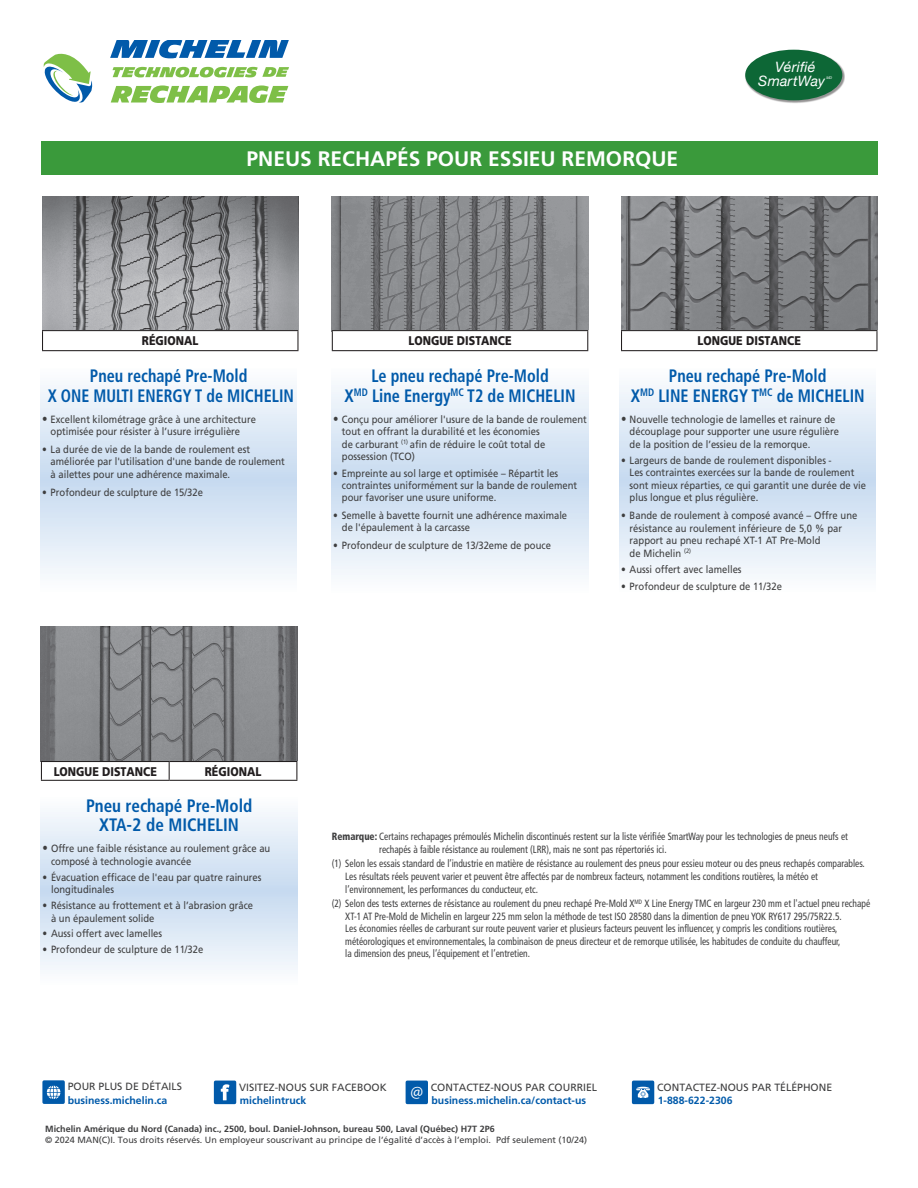
<style>
.page{position:relative;width:918px;height:1188px;background:#fff}
.page>*{position:absolute;margin:0;border:0;box-sizing:border-box;transform-origin:0 0}
._2-group_for_TOC{font:700 21px "Frutiger LT Std";color:#fff}
.new_bullets{font:700 condensed 18px/19.5px "Frutiger LT Std";color:#015aaa;text-align:center;scale:.9 1}
.name{font:700 condensed 18px/19.5px "Frutiger LT Std";color:#015aaa;text-align:center;scale:.9 1}
.tread_title{font:700 condensed 18px/19.5px "Frutiger LT Std";color:#015aaa;text-align:center;scale:.95 1}
.t1{font:17.25px "Myriad Pro";color:#fff}
.t2{font:italic 14.25px/13.8px "Helvetica Neue";letter-spacing:.01em;color:#fff;text-align:center}
.t3{font:900 12.6px "Frutiger LT Std";color:#231f20;scale:.85 1}
.a_footnotes{font:condensed 10.5px/12.6px "Frutiger LT Std";color:#3e3e3f;scale:.9 1}
.bullets{font:10.5px/12.6px "Frutiger LT Std";color:#3e3e3f;scale:.9 1}
.Bullet_new{font:10.5px/12.6px "Frutiger LT Std";color:#3e3e3f;scale:.9 1}
.Tire_bullets{font:10.5px/12.6px "Frutiger LT Std";color:#3e3e3f;scale:.9 1}
.t4{font:700 10.5px/13.5px "Frutiger LT Std";color:#015aaa}
.bullets-2{font:10.5px "Frutiger LT Std";color:#3e3e3f}
.Callout_-_text_indented{font:10.5px "Frutiger LT Std";color:#3e3e3f;scale:.9 1}
.t5{font:9px "Frutiger LT Std";color:#3e3e3f}
.t6{font:700 9px "Frutiger LT Std";color:#3e3e3f}
.t7{font:italic 3.75px "Helvetica Neue";color:#fff}
.s1{font-size:12px}
.s2{font-weight:900}
.s3{font-weight:400;color:#3e3e3f}
</style>
<div class="page">
<img style="left:745px;top:50px;width:99px;height:53px">
<div style="left:745px;top:50px;width:97px;height:50px;background:#0d6736;border-radius:50%"></div>
<img style="left:332px;top:196px;width:256px;height:134px">
<svg style="left:332px;top:385px;width:256px;height:190px;background:#dde8f5"></svg>
<img style="left:42px;top:196px;width:256px;height:134px">
<svg style="left:40px;top:385px;width:257px;height:189px;background:#dde8f5"></svg>
<img style="left:621px;top:196px;width:257px;height:134px">
<svg style="left:620px;top:385px;width:256px;height:189px;background:#dde8f5"></svg>
<img style="left:41px;top:627px;width:256px;height:134px">
<svg style="left:41px;top:812px;width:256px;height:158px;background:#dde8f5"></svg>
<div style="left:41px;top:141px;width:837px;height:34px;background:#3a9a3b"></div>
<hr style="left:42px;top:330px;width:256px;height:1px;background:#231f20">
<svg style="left:42px;top:331px;width:1px;height:19px"></svg>
<svg style="left:297px;top:331px;width:1px;height:19px"></svg>
<hr style="left:42px;top:350px;width:256px;height:1px;background:#231f20">
<hr style="left:332px;top:330px;width:256px;height:1px;background:#231f20">
<svg style="left:332px;top:331px;width:1px;height:19px"></svg>
<svg style="left:587px;top:331px;width:1px;height:19px"></svg>
<hr style="left:332px;top:350px;width:256px;height:1px;background:#231f20">
<hr style="left:41px;top:761px;width:128px;height:1px;background:#231f20">
<hr style="left:169px;top:761px;width:128px;height:1px;background:#231f20">
<svg style="left:41px;top:762px;width:256px;height:18px"></svg>
<hr style="left:41px;top:780px;width:128px;height:1px;background:#231f20">
<hr style="left:169px;top:780px;width:128px;height:1px;background:#231f20">
<hr style="left:621px;top:330px;width:257px;height:1px;background:#231f20">
<svg style="left:621px;top:331px;width:1px;height:19px"></svg>
<svg style="left:876px;top:331px;width:2px;height:19px"></svg>
<hr style="left:621px;top:350px;width:257px;height:1px;background:#231f20">
<svg style="left:43px;top:53px;width:50px;height:50px"></svg>
<svg style="left:110px;top:40px;width:179px;height:18px"></svg>
<svg style="left:113px;top:67px;width:176px;height:10px"></svg>
<svg style="left:111px;top:85px;width:177px;height:18px"></svg>
<svg style="left:214px;top:1081px;width:22px;height:23px"></svg>
<svg style="left:406px;top:1081px;width:22px;height:23px"></svg>
<svg style="left:632px;top:1081px;width:22px;height:23px"></svg>
<svg style="left:42px;top:1080px;width:23px;height:24px"></svg>
<p class="_2-group_for_TOC" style="left:247px;top:147px;width:433px">PNEUS RECHAPÉS POUR ESSIEU REMORQUE</p>
<p class="t2" style="left:758px;top:61px;width:68px">Vérifié<br>SmartWay</p>
<p class="t7" style="left:826px;top:75px;width:7px">MD</p>
<p class="t3" style="left:142px;top:333px;width:68px">RÉGIONAL</p>
<p class="t3" style="left:408px;top:333px;width:123px">LONGUE DISTANCE</p>
<p class="t3" style="left:698px;top:333px;width:123px">LONGUE DISTANCE</p>
<p class="new_bullets" style="left:48px;top:366px;width:275px">Pneu rechapé Pre-Mold<br>X ONE MULTI ENERGY T de MICHELIN</p>
<p class="bullets" style="left:51px;top:413px;width:230px;text-indent:-9px"><span class="s1">•</span> Excellent kilométrage grâce à une architecture optimisée pour résister à l’usure irrégulière</p>
<p class="bullets" style="left:51px;top:443px;width:262px;text-indent:-9px">• La durée de vie de la bande de roulement est améliorée par l'utilisation d'une bande de roulement à ailettes pour une adhérence maximale.</p>
<p class="bullets" style="left:42px;top:486px;width:180px">• Profondeur de sculpture de 15/32e</p>
<p class="new_bullets" style="left:345px;top:366px;width:258px">Le pneu rechapé Pre-Mold<br>X<sup>MD</sup> Line Energy<sup>MC</sup> T2 de MICHELIN</p>
<p class="bullets" style="left:342px;top:413px;width:274px;text-indent:-9px"><span class="s1">•</span> Conçu pour améliorer l'usure de la bande de roulement tout en offrant la durabilité et les économies<br>de carburant <sup>(1)</sup> afin de réduire le coût total de possession (TCO)</p>
<p class="bullets" style="left:342px;top:468px;width:263px;line-height:12px;text-indent:-9px">• Empreinte au sol large et optimisée – Répartit les contraintes uniformément sur la bande de roulement pour favoriser une usure uniforme.</p>
<p class="bullets" style="left:342px;top:509px;width:252px;line-height:12px;text-indent:-9px">• Semelle à bavette fournit une adhérence maximale de l'épaulement à la carcasse</p>
<p class="bullets" style="left:333px;top:539px;width:243px">• Profondeur de sculpture de 13/32eme de pouce</p>
<p class="name" style="left:631px;top:366px;width:261px">Pneu rechapé Pre-Mold<br>X<sup>MD</sup> LINE ENERGY T<sup>MC</sup> de MICHELIN</p>
<p class="bullets" style="left:630px;top:413px;width:234px;text-indent:-9px"><span class="s1">•</span> Nouvelle technologie de lamelles et rainure de découplage pour supporter une usure régulière de la position de l’essieu de la remorque.</p>
<p class="bullets" style="left:630px;top:454px;width:264px;text-indent:-9px">• Largeurs de bande de roulement disponibles -<br>Les contraintes exercées sur la bande de roulement sont mieux réparties, ce qui garantit une durée de vie plus longue et plus régulière.</p>
<p class="Tire_bullets" style="left:630px;top:509px;width:255px;text-indent:-9px">• Bande de roulement à composé avancé – Offre une résistance au roulement inférieure de 5,0 % par rapport au pneu rechapé XT-1 AT Pre-Mold<br>de Michelin <sup>(2)</sup></p>
<p class="Callout_-_text_indented" style="left:621px;top:563px;width:136px">• Aussi offert avec lamelles</p>
<p class="bullets" style="left:621px;top:580px;width:180px">• Profondeur de sculpture de 11/32e</p>
<p class="t3" style="left:54px;top:764px;width:123px">LONGUE DISTANCE</p>
<p class="t3" style="left:205px;top:764px;width:68px">RÉGIONAL</p>
<p class="tread_title" style="left:86px;top:796px;width:177px">Pneu rechapé Pre-Mold<br>XTA-2 de MICHELIN</p>
<p class="Bullet_new" style="left:51px;top:842px;width:245px;text-indent:-9px"><span class="s1">•</span> Offre une faible résistance au roulement grâce au composé à technologie avancée</p>
<p class="Bullet_new" style="left:51px;top:871px;width:235px;text-indent:-9px">• Évacuation efficace de l'eau par quatre rainures longitudinales</p>
<p class="Bullet_new" style="left:51px;top:899px;width:226px;text-indent:-9px">• Résistance au frottement et à l’abrasion grâce à un épaulement solide</p>
<p class="Bullet_new" style="left:42px;top:928px;width:135px">• Aussi offert avec lamelles</p>
<p class="Bullet_new" style="left:42px;top:943px;width:180px">• Profondeur de sculpture de 11/32e</p>
<p class="a_footnotes" style="left:379px;top:831px;width:522px;text-indent:-47px"><span class="s2">Remarque:</span> Certains rechapages prémoulés Michelin discontinués restent sur la liste vérifiée SmartWay pour les technologies de pneus neufs et rechapés à faible résistance au roulement (LRR), mais ne sont pas répertoriés ici.</p>
<p class="a_footnotes" style="left:345px;top:858px;width:579px;text-indent:-14px">(1) Selon les essais standard de l’industrie en matière de résistance au roulement des pneus pour essieu moteur ou des pneus rechapés comparables.<br>Les résultats réels peuvent varier et peuvent être affectés par de nombreux facteurs, notamment les conditions routières, la météo et l’environnement, les performances du conducteur, etc.</p>
<p class="a_footnotes" style="left:345px;top:897px;width:585px;text-indent:-14px">(2) Selon des tests externes de résistance au roulement du pneu rechapé Pre-Mold X<sup>MD</sup> X Line Energy TMC en largeur 230 mm et l'actuel pneu rechapé XT-1 AT Pre-Mold de Michelin en largeur 225 mm selon la méthode de test ISO 28580 dans la dimention de pneu YOK RY617 295/75R22.5.<br>Les économies réelles de carburant sur route peuvent varier et plusieurs facteurs peuvent les influencer, y compris les conditions routières, météorologiques et environnementales, la combinaison de pneus directeur et de remorque utilisée, les habitudes de conduite du chauffeur,<br>la dimension des pneus, l’équipement et l’entretien.</p>
<p class="t4" style="left:68px;top:1080px;width:116px"><span class="s3">POUR PLUS DE DÉTAILS </span>business.michelin.ca</p>
<p class="bullets-2" style="left:239px;top:1081px;width:149px">VISITEZ-NOUS SUR FACEBOOK</p>
<p class="t4" style="left:240px;top:1094px;width:68px">michelintruck</p>
<p class="t1" style="left:410px;top:1080px;width:14px">@</p>
<p class="bullets-2" style="left:431px;top:1081px;width:168px">CONTACTEZ-NOUS PAR COURRIEL</p>
<p class="t4" style="left:432px;top:1094px;width:156px">business.michelin.ca/contact-us</p>
<p class="bullets-2" style="left:657px;top:1081px;width:177px">CONTACTEZ-NOUS PAR TÉLÉPHONE</p>
<p class="t4" style="left:658px;top:1094px;width:76px">1-888-622-2306</p>
<p class="t6" style="left:45px;top:1124px;width:451px">Michelin Amérique du Nord (Canada) inc., 2500, boul. Daniel-Johnson, bureau 500, Laval (Québec) H7T 2P6</p>
<p class="t5" style="left:45px;top:1135px;width:543px">© 2024 MAN(C)I. Tous droits réservés. Un employeur souscrivant au principe de l’égalité d’accès à l’emploi. Pdf seulement (10/24)</p>
</div>
